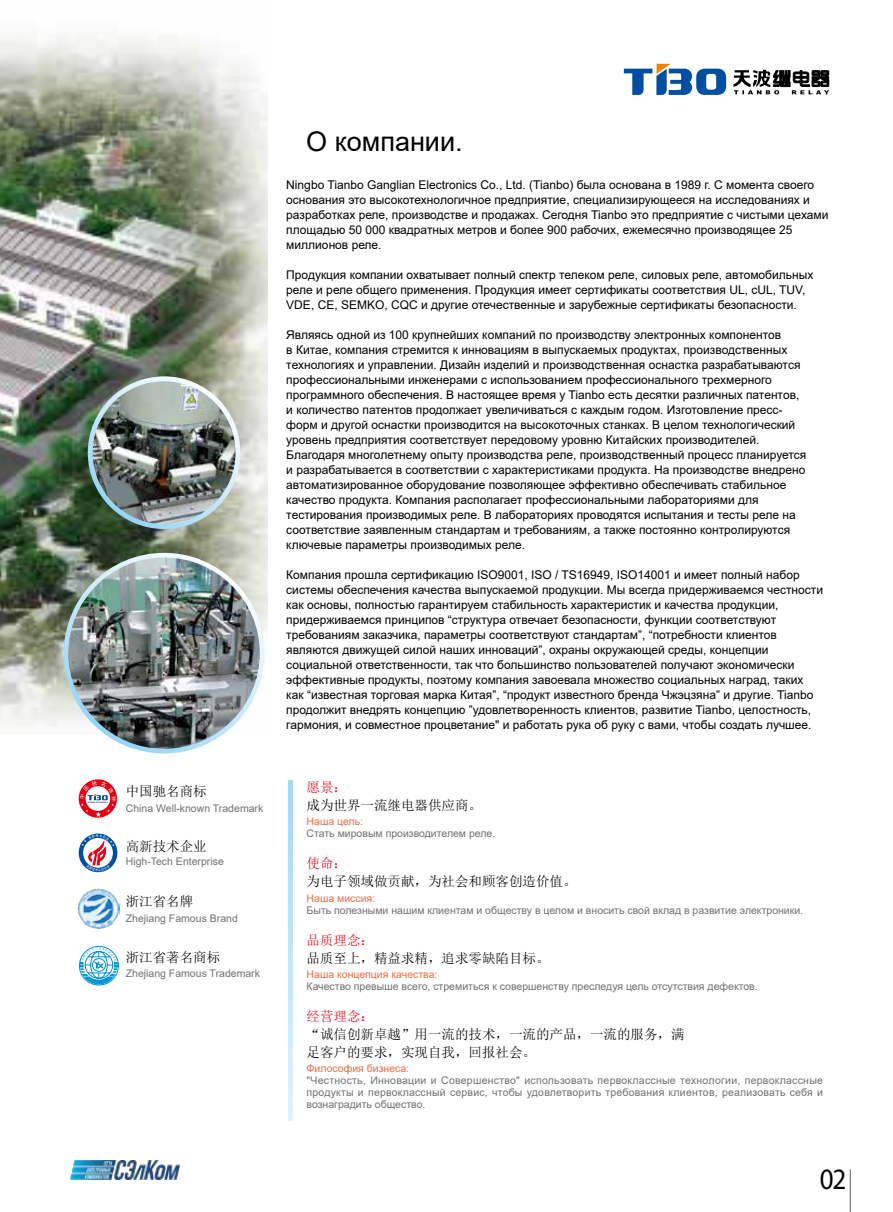
<style>
.page{position:relative;width:893px;height:1212px;background:#fff}
.page>*{position:absolute;margin:0;border:0;box-sizing:border-box;transform-origin:0 0}
.t1{font:29.7px "Myriad Pro";color:#000;scale:.91 1}
.t2{font:27px "Arial";color:#000}
.t3{font:13.5px/18px "Sim Sun";color:#000}
.t4{font:13.5px "Sim Sun";color:#e60013}
.t5{font:12px/15px "Arial";color:#000}
.t6{font:10.5px/12px "Arial";color:#727171;text-align:justify}
.t7{font:10.5px "Arial";color:#ed6d46}
</style>
<div class="page">
<img style="left:0;top:34px;width:268px;height:700px">
<img style="left:77px;top:888px;width:43px;height:41px">
<svg style="left:79px;top:779px;width:38px;height:39px"></svg>
<svg style="left:79px;top:833px;width:38px;height:39px"></svg>
<svg style="left:288px;top:780px;width:5px;height:341px;background:#c1e5f9"></svg>
<hr style="left:850px;top:1169px;width:1px;height:43px;background:#5a5757">
<img style="left:66px;top:555px;width:196px;height:196px;border-radius:98px">
<div style="left:64px;top:553px;width:200px;height:200px;border:5px solid #fff;border-radius:50%"></div>
<svg style="left:624px;top:64px;width:102px;height:31px"></svg>
<svg style="left:733px;top:70px;width:96px;height:24px"></svg>
<img style="left:90px;top:379px;width:148px;height:147px;border-radius:74px">
<div style="left:88px;top:376px;width:152px;height:153px;border:5px solid #fff;border-radius:50%"></div>
<div style="left:79px;top:946px;width:40px;height:39px;border:1px solid #0093d5;border-radius:50%"></div>
<svg style="left:80px;top:947px;width:38px;height:37px"></svg>
<img style="left:70px;top:1161px;width:110px;height:18px">
<p class="t3" style="left:126px;top:782px;width:82px">中国驰名商标</p>
<p class="t6" style="left:126px;top:802px;width:139px">China Well-known Trademark</p>
<p class="t3" style="left:126px;top:837px;width:82px">高新技术企业</p>
<p class="t6" style="left:126px;top:855px;width:100px">High-Tech Enterprise</p>
<p class="t3" style="left:126px;top:892px;width:69px">浙江省名牌</p>
<p class="t6" style="left:126px;top:912px;width:114px">Zhejiang Famous Brand</p>
<p class="t3" style="left:126px;top:948px;width:96px">浙江省著名商标</p>
<p class="t6" style="left:126px;top:967px;width:136px">Zhejiang Famous Trademark</p>
<h2 class="t2" style="left:306px;top:123px;width:158px">О компании.</h2>
<p class="t5" style="left:286px;top:177px;width:544px">Ningbo Tianbo Ganglian Electronics Co., Ltd. (Tianbo) была основана в 1989 г. С момента своего основания это высокотехнологичное предприятие, специализирующееся на исследованиях и разработках реле, производстве и продажах. Сегодня Tianbo это предприятие с чистыми цехами площадью 50 000 квадратных метров и более 900 рабочих, ежемесячно производящее 25 миллионов реле.</p>
<p class="t5" style="left:286px;top:267px;width:529px">Продукция компании охватывает полный спектр телеком реле, силовых реле, автомобильных реле и реле общего применения. Продукция имеет сертификаты соответствия UL, cUL, TUV,<br>VDE, CE, SEMKO, CQC и другие отечественные и зарубежные сертификаты безопасности.</p>
<p class="t5" style="left:286px;top:327px;width:522px">Являясь одной из 100 крупнейших компаний по производству электронных компонентов<br>в Китае, компания стремится к инновациям в выпускаемых продуктах, производственных технологиях и управлении. Дизайн изделий и производственная оснастка разрабатываются профессиональными инженерами с использованием профессионального трехмерного программного обеспечения. В настоящее время у Tianbo есть десятки различных патентов, и количество патентов продолжает увеличиваться с каждым годом. Изготовление пресс&shy;форм и другой оснастки производится на высокоточных станках. В целом технологический уровень предприятия соответствует передовому уровню Китайских производителей.<br>Благодаря многолетнему опыту производства реле, производственный процесс планируется и разрабатывается в соответствии с характеристиками продукта. На производстве внедрено автоматизированное оборудование позволяющее эффективно обеспечивать стабильное качество продукта. Компания располагает профессиональными лабораториями для тестирования производимых реле. В лабораториях проводятся испытания и тесты реле на соответствие заявленным стандартам и требованиям, а также постоянно контролируются ключевые параметры производимых реле.</p>
<p class="t5" style="left:286px;top:567px;width:538px">Компания прошла сертификацию ISO9001, ISO / TS16949, ISO14001 и имеет полный набор системы обеспечения качества выпускаемой продукции. Мы всегда придерживаемся честности как основы, полностью гарантируем стабильность характеристик и качества продукции, придерживаемся принципов “структура отвечает безопасности, функции соответствуют требованиям заказчика, параметры соответствуют стандартам”, “потребности клиентов являются движущей силой наших инноваций”, охраны окружающей среды, концепции социальной ответственности, так что большинство пользователей получают экономически эффективные продукты, поэтому компания завоевала множество социальных наград, таких как “известная торговая марка Китая”, “продукт известного бренда Чжэцзяна” и другие. Tianbo продолжит внедрять концепцию ”удовлетворенность клиентов, развитие Tianbo, целостность, гармония, и совместное процветание" и работать рука об руку с вами, чтобы создать лучшее.</p>
<p class="t4" style="left:307px;top:780px;width:42px">愿景：</p>
<p class="t3" style="left:307px;top:796px;width:177px">成为世界一流继电器供应商。</p>
<p class="t7" style="left:307px;top:814px;width:58px">Наша цель:</p>
<p class="t6" style="left:307px;top:827px;width:190px">Стать мировым производителем реле.</p>
<p class="t4" style="left:307px;top:856px;width:42px">使命：</p>
<p class="t3" style="left:307px;top:872px;width:271px">为电子领域做贡献，为社会和顾客创造价值。</p>
<p class="t7" style="left:307px;top:891px;width:70px">Наша миссия:</p>
<p class="t6" style="left:307px;top:904px;width:498px">Быть полезными нашим клиентам и обществу в целом и вносить свой вклад в развитие электроники.</p>
<p class="t4" style="left:307px;top:933px;width:69px">品质理念：</p>
<p class="t3" style="left:307px;top:949px;width:244px">品质至上，精益求精，追求零缺陷目标。</p>
<p class="t7" style="left:307px;top:967px;width:132px">Наша концепция качества:</p>
<p class="t6" style="left:307px;top:980px;width:453px">Качество превыше всего, стремиться к совершенству преследуя цель отсутствия дефектов.</p>
<p class="t4" style="left:307px;top:1009px;width:69px">经营理念：</p>
<p class="t3" style="left:307px;top:1025px;width:379px">“诚信创新卓越”用一流的技术，一流的产品，一流的服务，满足客户的要求，实现自我，回报社会。</p>
<p class="t7" style="left:307px;top:1061px;width:104px">Философия бизнеса:</p>
<p class="t6" style="left:307px;top:1074px;width:518px">"Честность, Инновации и Совершенство" использовать первоклассные технологии, первоклассные продукты и первоклассный сервис, чтобы удовлетворить требования клиентов, реализовать себя и вознаградить общество.</p>
<h1 class="t1" style="left:820px;top:1160px;width:31px">02</h1>
</div>
